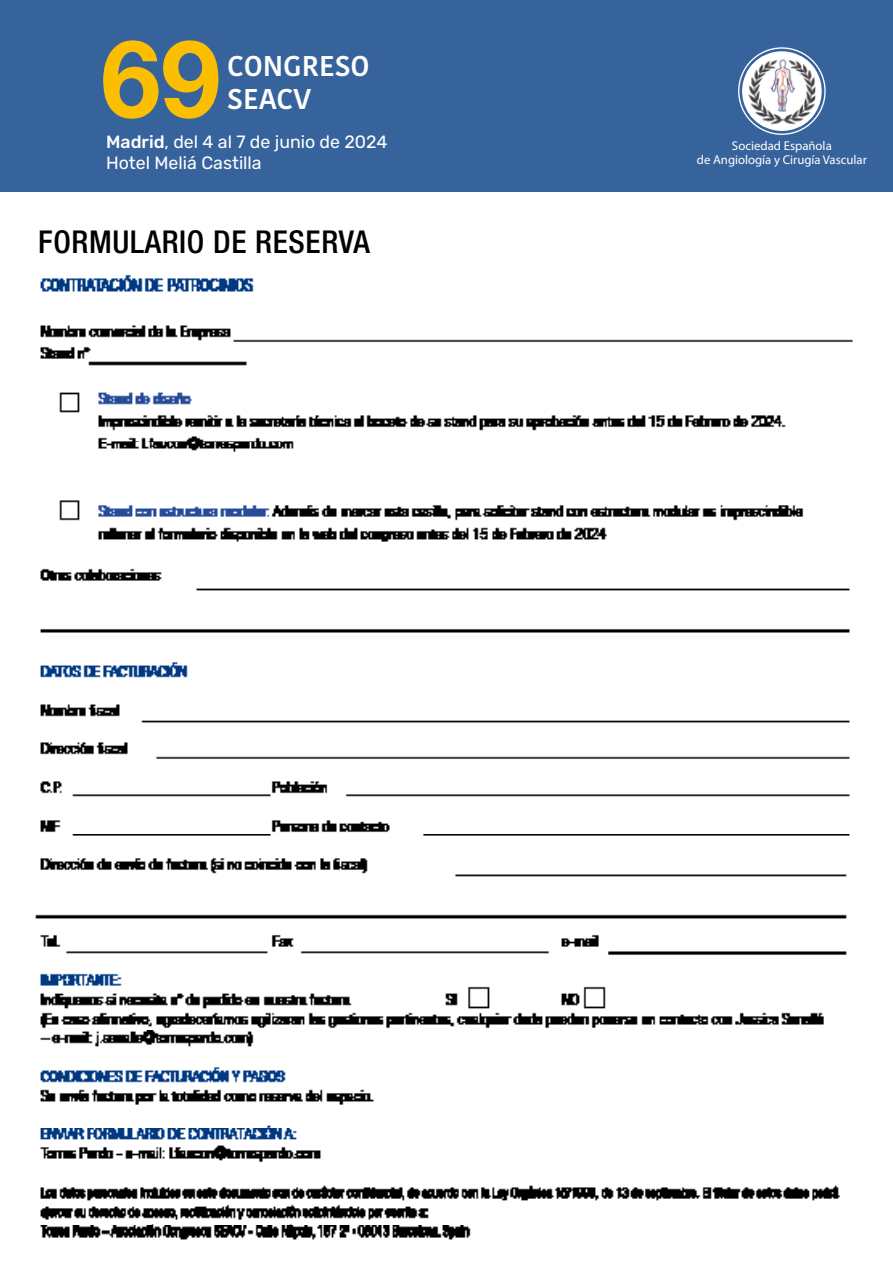
<style>
.page{position:relative;width:893px;height:1263px;background:#fff}
.page>*{position:absolute;margin:0;border:0;box-sizing:border-box;transform-origin:0 0}
.t1{font:700 107.7px "Helvetica Neue";color:#fbbe00}
.t2{font:500 condensed 31.5px "Helvetica Neue LT Com";letter-spacing:.02em;color:#000}
.t3{font:600 28.5px/33px "Kohinoor Devanagari";color:#fff}
.t4{font:17.7px/20.2px "Rubik";color:#fff}
.t5{font:12.75px/14.4px "Myriad Pro";color:#fff;text-align:center}
.s1{font-weight:500}
</style>
<div class="page">
<img style="left:35px;top:274px;width:818px;height:966px">
<div style="left:0;top:0;width:893px;height:192px;background:#37639d"></div>
<svg style="left:742px;top:51px;width:80px;height:80px"></svg>
<img style="left:747px;top:56px;width:68px;height:71px">
<div style="left:745px;top:54px;width:74px;height:74px;border:1px solid #fff;border-radius:50%"></div>
<h1 class="t1" style="left:101px;top:-6px;width:121px">69</h1>
<h3 class="t3" style="left:227px;top:49px;width:144px">CONGRESO<br>SEACV</h3>
<p class="t4" style="left:106px;top:133px;width:283px"><span class="s1">Madrid</span>, del 4 al 7 de junio de 2024<br>Hotel Meliá Castilla</p>
<h2 class="t2" style="left:38px;top:223px;width:333px">FORMULARIO DE RESERVA</h2>
<p class="t5" style="left:697px;top:138px;width:172px">Sociedad Española<br>de Angiología y Cirugía Vascular</p>
</div>
